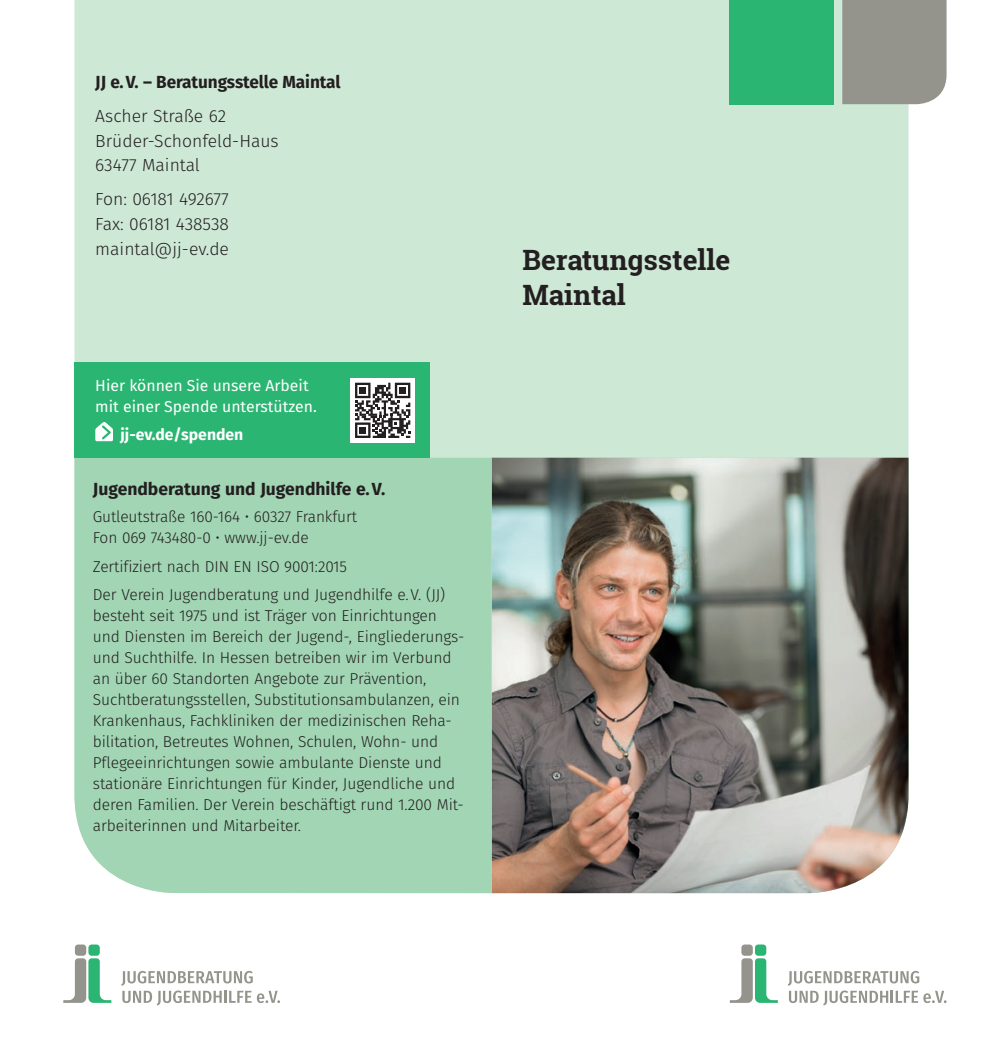
<style>
.page{position:relative;width:983px;height:1042px;background:#fff}
.page>*{position:absolute;margin:0;border:0;box-sizing:border-box;transform-origin:0 0}
.t1{font:700 28px/35px "Roboto Slab";color:#231f20}
.t2{font:300 17.5px/24.5px "Fira Sans";color:#231f20}
.t3{font:700 17.5px "Fira Sans";letter-spacing:-.005em;color:#231f20}
.t4{font:300 15.75px/21px "Fira Sans";letter-spacing:-.005em;color:#231f20}
.t5{font:15.75px/21px "Fira Sans";color:#fff}
.t6{font:700 15.75px "Fira Sans";color:#fff}
</style>
<div class="page">
<div style="left:741px;top:944px;width:11px;height:12px;background:#94948d;border-radius:3px"></div>
<div style="left:754px;top:944px;width:12px;height:12px;background:#2bb572;border-radius:3px"></div>
<svg style="left:729px;top:958px;width:48px;height:45px"></svg>
<svg style="left:788px;top:971px;width:158px;height:34px"></svg>
<div style="left:491px;top:0;width:417px;height:458px;background:#cee8d6"></div>
<div style="left:729px;top:0;width:104px;height:104px;background:#2bb572"></div>
<div style="left:842px;top:0;width:104px;height:104px;background:#94948d"></div>
<div style="left:75px;top:944px;width:11px;height:12px;background:#94948d;border-radius:3px"></div>
<div style="left:88px;top:944px;width:12px;height:12px;background:#2bb572;border-radius:3px"></div>
<svg style="left:63px;top:958px;width:48px;height:45px"></svg>
<svg style="left:121px;top:971px;width:159px;height:34px"></svg>
<img style="left:491px;top:458px;width:417px;height:435px">
<div style="left:74px;top:0;width:417px;height:458px;background:#cee8d6"></div>
<div style="left:74px;top:458px;width:417px;height:435px;background:#a1d5b3"></div>
<div style="left:74px;top:363px;width:356px;height:95px;background:#2bb572"></div>
<svg style="left:95px;top:422px;width:18px;height:19px"></svg>
<div style="left:350px;top:378px;width:64px;height:64px;background:#fff"></div>
<svg style="left:355px;top:383px;width:55px;height:55px"></svg>
<div style="left:359px;top:387px;width:7px;height:7px;background:#231f20"></div>
<div style="left:399px;top:387px;width:7px;height:7px;background:#231f20"></div>
<div style="left:359px;top:427px;width:7px;height:6px;background:#231f20"></div>
<p class="t3" style="left:95px;top:67px;width:246px">JJ e.V. – Beratungsstelle Maintal</p>
<p class="t2" style="left:95px;top:104px;width:185px">Ascher Straße 62<br>Brüder-Schonfeld-Haus<br>63477 Maintal</p>
<p class="t2" style="left:95px;top:187px;width:135px;text-align:justify">Fon: 06181 492677<br>Fax: 06181 438538 maintal@jj-ev.de</p>
<p class="t5" style="left:95px;top:375px;width:223px">Hier können Sie unsere Arbeit mit einer Spende unterstützen.</p>
<p class="t6" style="left:120px;top:421px;width:124px">jj-ev.de/spenden</p>
<p class="t3" style="left:93px;top:474px;width:294px">Jugendberatung und Jugendhilfe e.V.</p>
<p class="t4" style="left:93px;top:506px;width:266px">Gutleutstraße 160-164 • 60327 Frankfurt<br>Fon 069 743480-0 • www.jj-ev.de</p>
<p class="t4" style="left:93px;top:552px;width:354px;line-height:28.3px">Zertifiziert nach DIN EN ISO 9001:2015<br>Der Verein Jugendberatung und Jugendhilfe e.V. (JJ)</p>
<p class="t4" style="left:93px;top:605px;width:373px">besteht seit 1975 und ist Träger von Einrichtungen und Diensten im Bereich der Jugend-, Eingliederungs&shy;und Suchthilfe. In Hessen betreiben wir im Verbund an über 60 Standorten Angebote zur Prävention, Suchtberatungsstellen, Substitutionsambulanzen, ein Krankenhaus, Fachkliniken der medizinischen Reha&shy;bilitation, Betreutes Wohnen, Schulen, Wohn- und Pflegeeinrichtungen sowie ambulante Dienste und stationäre Einrichtungen für Kinder, Jugendliche und deren Familien. Der Verein beschäftigt rund 1.200 Mit&shy;arbeiterinnen und Mitarbeiter.</p>
<h1 class="t1" style="left:522px;top:242px;width:209px">Beratungsstelle<br>Maintal</h1>
</div>
